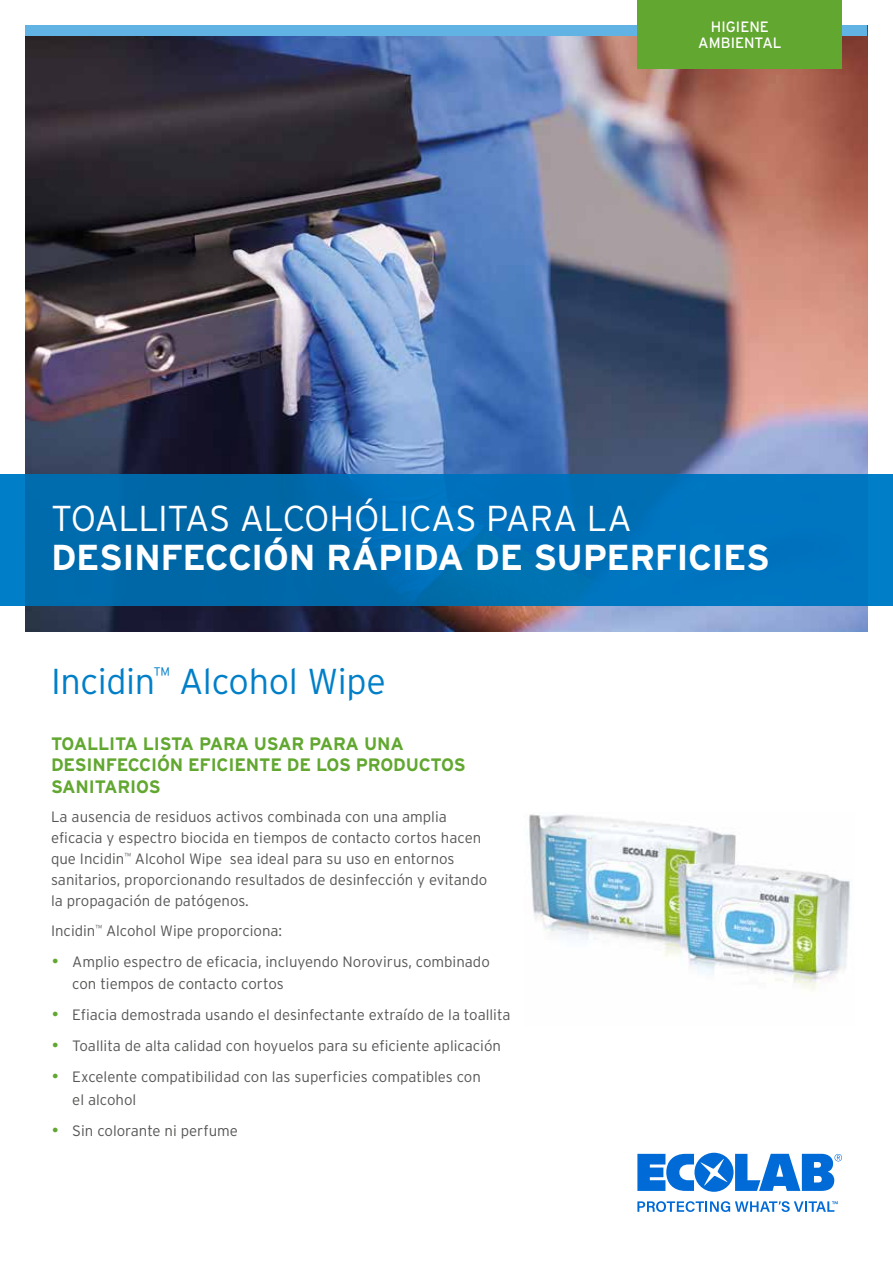
<style>
.page{position:relative;width:893px;height:1263px;background:#fff}
.page>*{position:absolute;margin:0;border:0;box-sizing:border-box;transform-origin:0 0}
.t1{font:700 36px "Interstate";letter-spacing:-.015em;color:#fff}
.t2{font:300 36px "Interstate";letter-spacing:-.015em;color:#fff}
.t3{font:300 36px "Interstate";letter-spacing:-.01em;color:#007fc8}
.t4{font:700 18px/21.3px "Interstate";letter-spacing:-.01em;color:#61a730}
.t5{font:300 15px/21px "Interstate";color:#575756}
.t6{font:15px/16.5px "Interstate";letter-spacing:.005em;color:#fff;text-align:center}
.s1{color:#61a730}
</style>
<div class="page">
<img style="left:529px;top:814px;width:321px;height:177px">
<img style="left:26px;top:36px;width:841px;height:595px">
<svg style="left:0;top:474px;width:893px;height:132px"></svg>
<div style="left:26px;top:26px;width:841px;height:10px;background:#61b3e4"></div>
<div style="left:638px;top:0;width:204px;height:68px;background:#61a730"></div>
<svg style="left:637px;top:1153px;width:205px;height:39px"></svg>
<svg style="left:637px;top:1201px;width:201px;height:11px"></svg>
<p class="t6" style="left:698px;top:18px;width:85px">HIGIENE<br>AMBIENTAL</p>
<h1 class="t2" style="left:51px;top:498px;width:582px">TOALLITAS ALCOHÓLICAS PARA LA</h1>
<h1 class="t1" style="left:51px;top:537px;width:720px">DESINFECCIÓN RÁPIDA DE SUPERFICIES</h1>
<h1 class="t3" style="left:51px;top:661px;width:336px">Incidin<sup>™</sup> Alcohol Wipe</h1>
<p class="t4" style="left:51px;top:733px;width:416px">TOALLITA LISTA PARA USAR PARA UNA<br>DESINFECCIÓN EFICIENTE DE LOS PRODUCTOS<br>SANITARIOS</p>
<p class="t5" style="left:51px;top:806px;width:438px">La ausencia de residuos activos combinada con una amplia eficacia y espectro biocida en tiempos de contacto cortos hacen que Incidin<sup>™</sup> Alcohol Wipe sea ideal para su uso en entornos sanitarios, proporcionando resultados de desinfección y evitando la propagación de patógenos.</p>
<p class="t5" style="left:51px;top:920px;width:233px">Incidin<sup>™</sup> Alcohol Wipe proporciona:</p>
<p class="t5" style="left:72px;top:950px;width:419px;line-height:22.5px;text-indent:-21px"><span class="s1">•</span> Amplio espectro de eficacia, incluyendo Norovirus, combinado con tiempos de contacto cortos</p>
<p class="t5" style="left:51px;top:1004px;width:461px"><span class="s1">•</span> Efiacia demostrada usando el desinfectante extraído de la toallita</p>
<p class="t5" style="left:51px;top:1035px;width:451px"><span class="s1">•</span> Toallita de alta calidad con hoyuelos para su eficiente aplicación</p>
<p class="t5" style="left:72px;top:1065px;width:410px;line-height:22.5px;text-indent:-21px"><span class="s1">•</span> Excelente compatibilidad con las superficies compatibles con el alcohol</p>
<p class="t5" style="left:51px;top:1120px;width:189px"><span class="s1">•</span> Sin colorante ni perfume</p>
</div>
